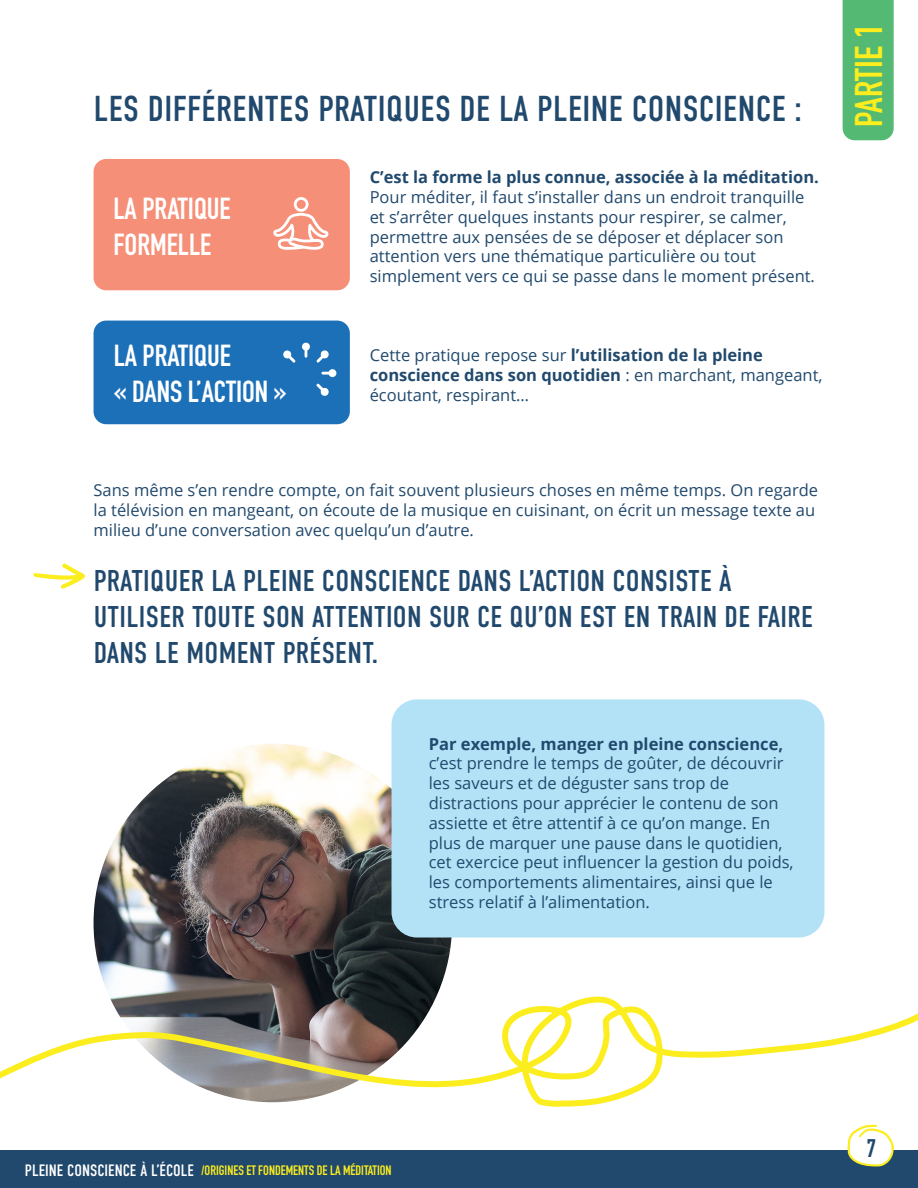
<style>
.page{position:relative;width:918px;height:1188px;background:#fff}
.page>*{position:absolute;margin:0;border:0;box-sizing:border-box;transform-origin:0 0}
.t1{font:700 38.1px "DIN Condensed";letter-spacing:.005em;color:#fced1f}
.t2{font:36px "DIN Condensed";letter-spacing:.01em;color:#21496d}
.t3{font:30px/36px "DIN Condensed";letter-spacing:.01em;color:#21496d}
.t4{font:700 30px/36px "DIN Condensed";color:#fff}
.t5{font:700 25.05px "DIN Condensed";color:#21496d}
.t6{font:16.5px/19.8px "Open Sans";color:#21496d}
.t7{font:700 16.5px "Open Sans";color:#21496d}
.t8{font:700 13.5px "DIN Condensed";color:#fced1f}
.s1{font-weight:700}
.s2{font-weight:400;font-size:16.5px;color:#fff}
</style>
<div class="page">
<div style="left:0;top:1150px;width:918px;height:38px;background:#21496d"></div>
<svg style="left:848px;top:1154px;width:45px;height:13px"></svg>
<div style="left:94px;top:159px;width:256px;height:131px;background:#f58f78;border-radius:13px"></div>
<div style="left:94px;top:321px;width:256px;height:103px;background:#1c70b8;border-radius:13px"></div>
<svg style="left:33px;top:563px;width:52px;height:26px"></svg>
<div style="left:843px;top:0;width:51px;height:140px;background:#54ba73"></div>
<svg style="left:273px;top:197px;width:56px;height:53px"></svg>
<svg style="left:321px;top:369px;width:15px;height:8px"></svg>
<svg style="left:317px;top:350px;width:12px;height:13px"></svg>
<svg style="left:302px;top:343px;width:8px;height:15px"></svg>
<svg style="left:283px;top:350px;width:13px;height:13px"></svg>
<svg style="left:317px;top:384px;width:12px;height:12px"></svg>
<img style="left:94px;top:744px;width:358px;height:358px;border-radius:179px">
<div style="left:392px;top:699px;width:432px;height:239px;background:#b3e2f7;border-radius:26px"></div>
<svg style="left:0;top:949px;width:918px;height:205px"></svg>
<h2 class="t2" style="left:94px;top:89px;width:710px">LES DIFFÉRENTES PRATIQUES DE LA PLEINE CONSCIENCE :</h2>
<h3 class="t4" style="left:114px;top:191px;width:119px">LA PRATIQUE<br>FORMELLE</h3>
<h3 class="t4" style="left:114px;top:337px;width:174px">LA PRATIQUE<br>« DANS L’ACTION »</h3>
<p class="t7" style="left:370px;top:166px;width:451px">C’est la forme la plus connue, associée à la méditation.</p>
<p class="t6" style="left:370px;top:187px;width:447px">Pour méditer, il faut s’installer dans un endroit tranquille et s’arrêter quelques instants pour respirer, se calmer, permettre aux pensées de se déposer et déplacer son attention vers une thématique particulière ou tout simplement vers ce qui se passe dans le moment présent.</p>
<p class="t6" style="left:370px;top:345px;width:454px">Cette pratique repose sur <span class="s1">l’utilisation de la pleine conscience dans son quotidien</span> : en marchant, mangeant, écoutant, respirant…</p>
<p class="t6" style="left:94px;top:480px;width:726px">Sans même s’en rendre compte, on fait souvent plusieurs choses en même temps. On regarde la télévision en mangeant, on écoute de la musique en cuisinant, on écrit un message texte au milieu d’une conversation avec quelqu’un d’autre.</p>
<h3 class="t3" style="left:94px;top:564px;width:721px">PRATIQUER LA PLEINE CONSCIENCE DANS L’ACTION CONSISTE À<br>UTILISER TOUTE SON ATTENTION SUR CE QU’ON EST EN TRAIN DE FAIRE<br>DANS LE MOMENT PRÉSENT.</h3>
<p class="t7" style="left:429px;top:732px;width:356px">Par exemple, manger en pleine conscience,</p>
<p class="t6" style="left:429px;top:753px;width:366px">c’est prendre le temps de goûter, de découvrir les saveurs et de déguster sans trop de distractions pour apprécier le contenu de son assiette et être attentif à ce qu’on mange. En plus de marquer une pause dans le quotidien, cet exercice peut influencer la gestion du poids, les comportements alimentaires, ainsi que le stress relatif à l’alimentation.</p>
<h1 class="t1" style="left:843px;top:127px;width:105px;rotate:-90deg">PARTIE 1</h1>
<p class="t8" style="left:25px;top:1161px;width:368px"><span class="s2">PLEINE CONSCIENCE À L’ÉCOLE</span> /ORIGINES ET FONDEMENTS DE LA MÉDITATION</p>
<h3 class="t5" style="left:867px;top:1132px;width:11px">7</h3>
</div>
